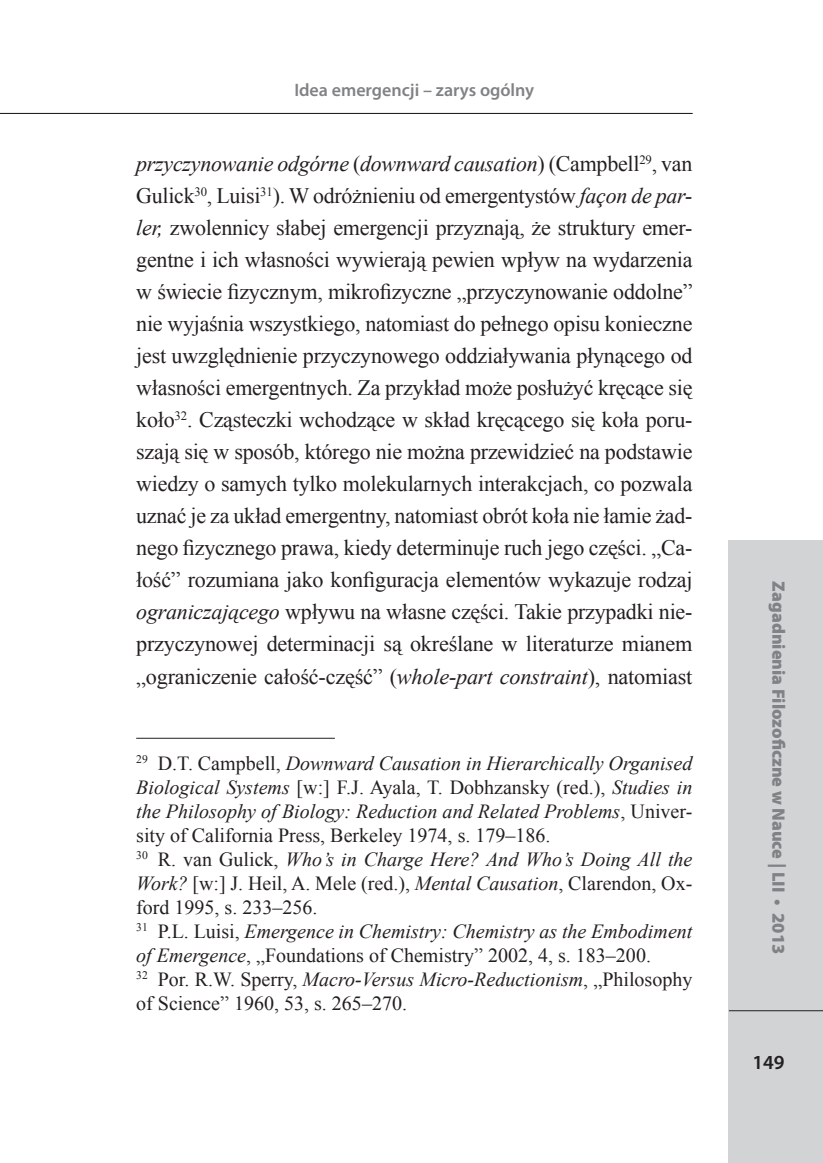
<style>
.page{position:relative;width:823px;height:1163px;background:#fff}
.page>*{position:absolute;margin:0;border:0;box-sizing:border-box;transform-origin:0 0}
.Przypis_dolny{font:22px/32px "Times New Roman";letter-spacing:-.01em;color:#231f20;text-align:justify}
.Przypis_dolny-2{font:italic 20px/24px "Times New Roman";color:#231f20;text-align:justify}
.Przypis_dolny-3{font:20px/24px "Times New Roman";color:#231f20;text-align:justify}
.t1{font:600 20px "Myriad Pro";color:#231f20}
.t2{font:900 18px "Myriad Pro";color:#808285}
.t3{font:600 18px "Myriad Pro";color:#808285}
.s1{font-style:italic}
.s2{font-style:normal}
</style>
<div class="page">
<div style="left:727px;top:540px;width:95px;height:622px;background:#d1d3d4"></div>
<hr style="left:0;top:113px;width:692px;height:1px;background:#231f20">
<hr style="left:728px;top:1010px;width:94px;height:1px;background:#231f20">
<hr style="left:136px;top:737px;width:198px;height:1px;background:#231f20">
<p class="t3" style="left:294px;top:79px;width:241px">Idea emergencji – zarys ogólny</p>
<p class="Przypis_dolny" style="left:136px;top:147px;width:557px"><span class="s1">przyczynowanie odgórne</span> (<span class="s1">downward causation</span>) (Campbell<sup>29</sup>, van Gulick<sup>30</sup>, Luisi<sup>31</sup>). W odróżnieniu od emergentystów <span class="s1">façon de par&shy;ler,</span> zwolennicy słabej emergencji przyznają, że struktury emer&shy;gentne i ich własności wywierają pewien wpływ na wydarzenia w świecie fizycznym, mikrofizyczne „przyczynowanie oddolne” nie wyjaśnia wszystkiego, natomiast do pełnego opisu konieczne jest uwzględnienie przyczynowego oddziaływania płynącego od własności emergentnych. Za przykład może posłużyć kręcące się koło<sup>32</sup>. Cząsteczki wchodzące w skład kręcącego się koła poru&shy;szają się w sposób, którego nie można przewidzieć na podstawie wiedzy o samych tylko molekularnych interakcjach, co pozwala uznać je za układ emergentny, natomiast obrót koła nie łamie żad&shy;nego fizycznego prawa, kiedy determinuje ruch jego części. „Ca&shy;łość” rozumiana jako konfiguracja elementów wykazuje rodzaj <span class="s1">ograniczającego</span> wpływu na własne części. Takie przypadki nie&shy;przyczynowej determinacji są określane w literaturze mianem „ograniczenie całość-część” (<span class="s1">whole-part constraint</span>), natomiast</p>
<p class="Przypis_dolny-2" style="left:136px;top:750px;width:557px"><sup>29</sup> <span class="s2">D.T. Campbell,</span> Downward Causation in Hierarchically Organised Biological Systems <span class="s2">[w:] F.J. Ayala, T. Dobhzansky (red.),</span> Studies in the Philosophy of Biology: Reduction and Related Problems<span class="s2">, Univer&shy;sity of California Press, Berkeley 1974, s. 179–186.</span></p>
<p class="Przypis_dolny-3" style="left:136px;top:846px;width:557px"><sup>30</sup> R. van Gulick, <span class="s1">Who’s in Charge Here? And Who’s Doing All the Work?</span> [w:] J. Heil, A. Mele (red.), <span class="s1">Mental Causation</span>, Clarendon, Ox&shy;ford 1995, s. 233–256.</p>
<p class="Przypis_dolny-2" style="left:136px;top:918px;width:557px"><sup>31</sup> <span class="s2">P.L. Luisi,</span> Emergence in Chemistry: Chemistry as the Embodiment of Emergence<span class="s2">, „Foundations of Chemistry” 2002, 4, s. 183–200.</span></p>
<p class="Przypis_dolny-3" style="left:136px;top:966px;width:557px"><sup>32</sup> Por. R.W. Sperry, <span class="s1">Macro-Versus Micro-Reductionism</span>, „Philosophy of Science” 1960, 53, s. 265–270.</p>
<p class="t2" style="left:790px;top:581px;width:374px;rotate:90deg">Zagadnienia Filozoficzne w Nauce | LII • 2013</p>
<p class="t1" style="left:752px;top:1049px;width:34px">149</p>
</div>
